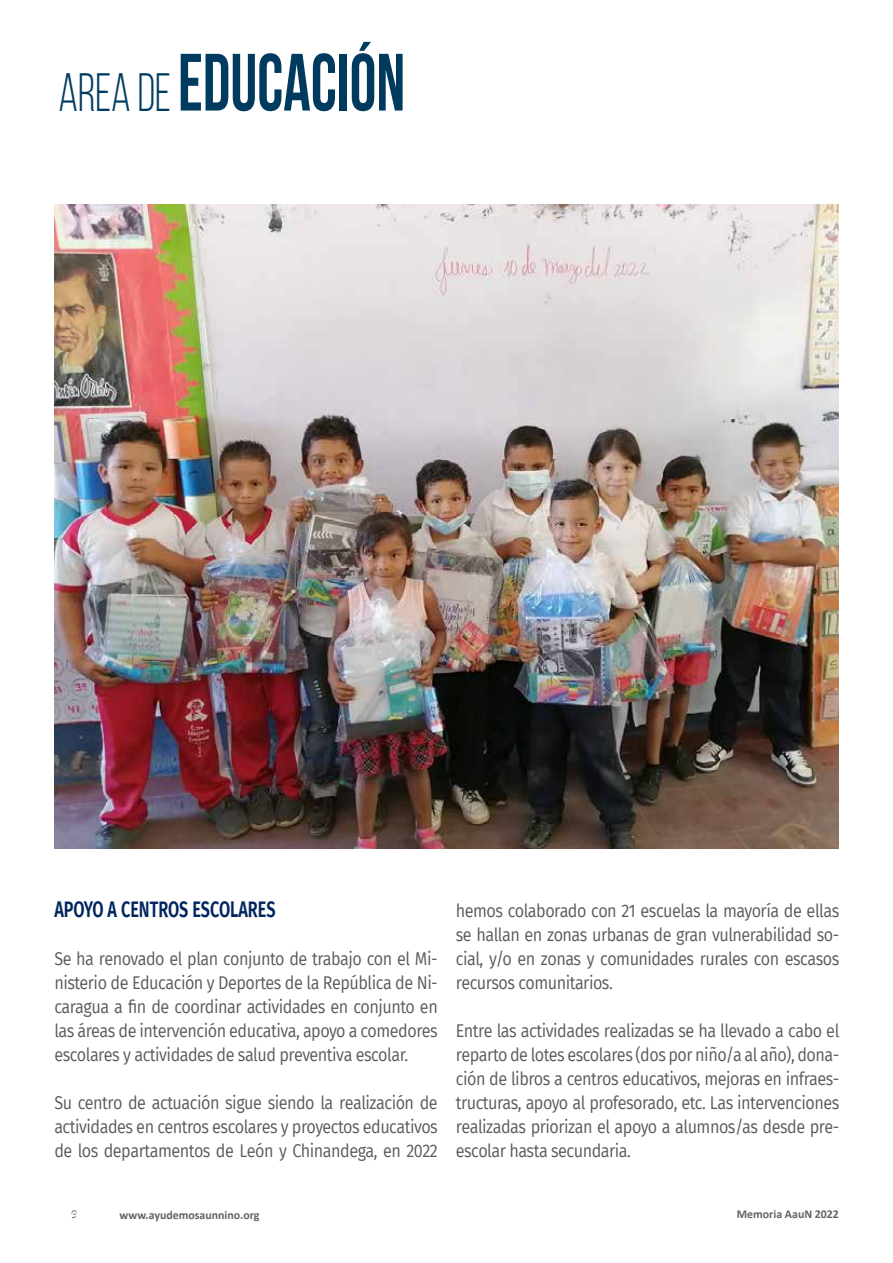
<style>
.page{position:relative;width:893px;height:1263px;background:#fff}
.page>*{position:absolute;margin:0;border:0;box-sizing:border-box;transform-origin:0 0}
.t1{font:700 81px "Bebas Neue";color:#003b5f;scale:.83 1}
.t2{font:600 22.5px "Fira Sans";color:#00255f;scale:.72 1}
.t3{font:18px/24px "Fira Sans";letter-spacing:-.03em;color:#5c5959;text-align:justify;scale:.9 1}
.t4{font:700 12px "Calibri";color:#65625e}
.s1{font-weight:400;font-size:54px}
</style>
<div class="page">
<img style="left:54px;top:204px;width:785px;height:645px">
<h1 class="t1" style="left:58px;top:38px;width:419px"><span class="s1">AREA DE</span> EDUCACIÓN</h1>
<p class="t2" style="left:54px;top:891px;width:309px">APOYO A CENTROS ESCOLARES</p>
<p class="t3" style="left:54px;top:946px;width:428px">Se ha renovado el plan conjunto de trabajo con el Mi&shy;nisterio de Educación y Deportes de la República de Ni&shy;caragua a fin de coordinar actividades en conjunto en las áreas de intervención educativa, apoyo a comedores escolares y actividades de salud preventiva escolar.</p>
<p class="t3" style="left:54px;top:1090px;width:428px">Su centro de actuación sigue siendo la realización de actividades en centros escolares y proyectos educativos de los departamentos de León y Chinandega, en 2022</p>
<p class="t3" style="left:456px;top:898px;width:428px">hemos colaborado con 21 escuelas la mayoría de ellas se hallan en zonas urbanas de gran vulnerabilidad so&shy;cial, y/o en zonas y comunidades rurales con escasos recursos comunitarios.</p>
<p class="t3" style="left:456px;top:1018px;width:428px">Entre las actividades realizadas se ha llevado a cabo el reparto de lotes escolares (dos por niño/a al año), dona&shy;ción de libros a centros educativos, mejoras en infraes&shy;tructuras, apoyo al profesorado, etc. Las intervenciones realizadas priorizan el apoyo a alumnos/as desde pre&shy;escolar hasta secundaria.</p>
<p class="t4" style="left:72px;top:1205px;width:8px">9</p>
<p class="t4" style="left:120px;top:1206px;width:141px">www.ayudemosaunnino.org</p>
<p class="t4" style="left:737px;top:1205px;width:104px">Memoria AauN 2022</p>
</div>
